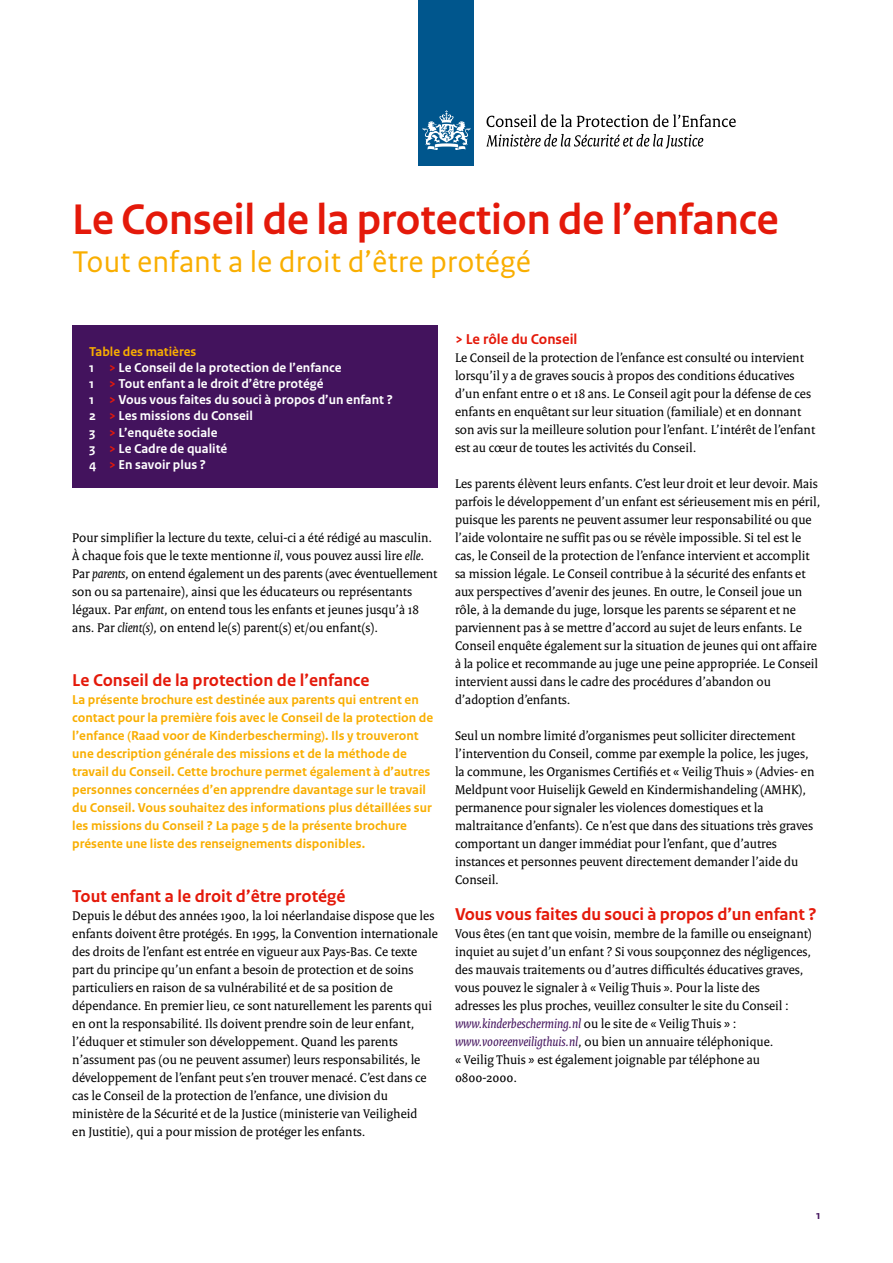
<style>
.page{position:relative;width:893px;height:1263px;background:#fff}
.page>*{position:absolute;margin:0;border:0;box-sizing:border-box;transform-origin:0 0}
._03_RO_Kop{font:700 45px "Rijksoverheid Sans Heading";color:#e4190a}
.onderkop_titel{font:31.5px "Rijksoverheid Sans Text";color:#f9ae00}
._04_RO_Paragraafkop{font:700 18px "Rijksoverheid Sans Text";color:#e4190a}
._05_RO_Alineakop_San{font:700 15px "Rijksoverheid Sans Text";color:#e4190a}
._10_RO_Broodtekst_Se{font:13.5px/18px "Rijksoverheid Serif";color:#000}
._09_RO_Inleiding{font:700 13.5px/18px "Rijksoverheid Sans Text";color:#f9ae00}
._04_RO_Paragraafkop-2{font:13.5px/18px "Rijksoverheid Serif";color:#000}
.XX_inhoudsopgave{font:700 13.5px "Rijksoverheid Sans Text";color:#fff}
.XX_inhoudsopgave-2{font:700 13.5px "Rijksoverheid Sans Text";color:#f9ae00}
._10_RO_Broodtekst_Se-2{font:700 12px "Rijksoverheid Sans Text";color:#43135d}
.s1{color:#e4190a}
.s2{font-style:italic}
.s3{font-style:italic;color:#43135d}
</style>
<div class="page">
<div style="left:419px;top:0;width:55px;height:166px;background:#00568d"></div>
<svg style="left:423px;top:110px;width:47px;height:40px"></svg>
<svg style="left:487px;top:114px;width:249px;height:13px"></svg>
<svg style="left:486px;top:134px;width:217px;height:14px"></svg>
<div style="left:72px;top:326px;width:366px;height:162px;background:#43135d"></div>
<p class="_03_RO_Kop" style="left:72px;top:194px;width:708px">Le Conseil de la protection de l’enfance</p>
<p class="onderkop_titel" style="left:72px;top:244px;width:460px">Tout enfant a le droit d’être protégé</p>
<p class="XX_inhoudsopgave-2" style="left:89px;top:344px;width:109px">Table des matières</p>
<p class="XX_inhoudsopgave" style="left:89px;top:360px;width:254px">1 <span class="s1">&gt;</span> Le Conseil de la protection de l’enfance</p>
<p class="XX_inhoudsopgave" style="left:89px;top:376px;width:236px">1 <span class="s1">&gt;</span> Tout enfant a le droit d’être protégé</p>
<p class="XX_inhoudsopgave" style="left:89px;top:392px;width:305px">1 <span class="s1">&gt;</span> Vous vous faites du souci à propos d’un enfant ?</p>
<p class="XX_inhoudsopgave" style="left:89px;top:408px;width:165px">2 <span class="s1">&gt;</span> Les missions du Conseil</p>
<p class="XX_inhoudsopgave" style="left:89px;top:425px;width:130px">3 <span class="s1">&gt;</span> L’enquête sociale</p>
<p class="XX_inhoudsopgave" style="left:89px;top:441px;width:140px">3 <span class="s1">&gt;</span> Le Cadre de qualité</p>
<p class="XX_inhoudsopgave" style="left:89px;top:457px;width:118px">4 <span class="s1">&gt;</span> En savoir plus ?</p>
<p class="_10_RO_Broodtekst_Se" style="left:72px;top:528px;width:367px">Pour simplifier la lecture du texte, celui-ci a été rédigé au masculin.<br>À chaque fois que le texte mentionne <span class="s2">il</span>, vous pouvez aussi lire <span class="s2">elle</span>.<br>Par <span class="s2">parents</span>, on entend également un des parents (avec éventuellement son ou sa partenaire), ainsi que les éducateurs ou représentants légaux. Par <span class="s2">enfant</span>, on entend tous les enfants et jeunes jusqu’à 18 ans. Par <span class="s2">client(s),</span> on entend le(s) parent(s) et/ou enfant(s).</p>
<p class="_04_RO_Paragraafkop" style="left:72px;top:670px;width:299px">Le Conseil de la protection de l’enfance</p>
<p class="_09_RO_Inleiding" style="left:72px;top:691px;width:363px">La présente brochure est destinée aux parents qui entrent en contact pour la première fois avec le Conseil de la protection de l’enfance (Raad voor de Kinderbescherming). Ils y trouveront une description générale des missions et de la méthode de travail du Conseil. Cette brochure permet également à d’autres personnes concernées d’en apprendre davantage sur le travail du Conseil. Vous souhaitez des informations plus détaillées sur les missions du Conseil ? La page 5 de la présente brochure présente une liste des renseignements disponibles.</p>
<p class="_04_RO_Paragraafkop" style="left:72px;top:886px;width:275px">Tout enfant a le droit d’être protégé</p>
<p class="_10_RO_Broodtekst_Se" style="left:72px;top:906px;width:367px">Depuis le début des années 1900, la loi néerlandaise dispose que les enfants doivent être protégés. En 1995, la Convention internationale des droits de l’enfant est entrée en vigueur aux Pays-Bas. Ce texte part du principe qu’un enfant a besoin de protection et de soins particuliers en raison de sa vulnérabilité et de sa position de dépendance. En premier lieu, ce sont naturellement les parents qui en ont la responsabilité. Ils doivent prendre soin de leur enfant, l’éduquer et stimuler son développement. Quand les parents n’assument pas (ou ne peuvent assumer) leurs responsabilités, le développement de l’enfant peut s’en trouver menacé. C’est dans ce cas le Conseil de la protection de l’enfance, une division du ministère de la Sécurité et de la Justice (ministerie van Veiligheid<br>en Justitie), qui a pour mission de protéger les enfants.</p>
<p class="_05_RO_Alineakop_San" style="left:455px;top:330px;width:124px">&gt; Le rôle du Conseil</p>
<p class="_10_RO_Broodtekst_Se" style="left:455px;top:348px;width:362px">Le Conseil de la protection de l’enfance est consulté ou intervient lorsqu’il y a de graves soucis à propos des conditions éducatives d’un enfant entre 0 et 18 ans. Le Conseil agit pour la défense de ces enfants en enquêtant sur leur situation (familiale) et en donnant son avis sur la meilleure solution pour l’enfant. L’intérêt de l’enfant est au cœur de toutes les activités du Conseil.</p>
<p class="_10_RO_Broodtekst_Se" style="left:455px;top:474px;width:367px">Les parents élèvent leurs enfants. C’est leur droit et leur devoir. Mais parfois le développement d’un enfant est sérieusement mis en péril, puisque les parents ne peuvent assumer leur responsabilité ou que l’aide volontaire ne suffit pas ou se révèle impossible. Si tel est le cas, le Conseil de la protection de l’enfance intervient et accomplit sa mission légale. Le Conseil contribue à la sécurité des enfants et aux perspectives d’avenir des jeunes. En outre, le Conseil joue un rôle, à la demande du juge, lorsque les parents se séparent et ne parviennent pas à se mettre d’accord au sujet de leurs enfants. Le Conseil enquête également sur la situation de jeunes qui ont affaire à la police et recommande au juge une peine appropriée. Le Conseil intervient aussi dans le cadre des procédures d’abandon ou d’adoption d’enfants.</p>
<p class="_10_RO_Broodtekst_Se" style="left:455px;top:726px;width:361px">Seul un nombre limité d’organismes peut solliciter directement l’intervention du Conseil, comme par exemple la police, les juges, la commune, les Organismes Certifiés et « Veilig Thuis » (Advies- en Meldpunt voor Huiselijk Geweld en Kindermishandeling (AMHK), permanence pour signaler les violences domestiques et la maltraitance d’enfants). Ce n’est que dans des situations très graves comportant un danger immédiat pour l’enfant, que d’autres instances et personnes peuvent directement demander l’aide du Conseil.</p>
<p class="_04_RO_Paragraafkop" style="left:455px;top:904px;width:363px">Vous vous faites du souci à propos d’un enfant ?</p>
<p class="_04_RO_Paragraafkop-2" style="left:455px;top:924px;width:358px">Vous êtes (en tant que voisin, membre de la famille ou enseignant) inquiet au sujet d’un enfant ? Si vous soupçonnez des négligences, des mauvais traitements ou d’autres difficultés éducatives graves, vous pouvez le signaler à « Veilig Thuis ». Pour la liste des<br>adresses les plus proches, veuillez consulter le site du Conseil : <span class="s3">www.kinderbescherming.nl</span> ou le site de « Veilig Thuis » : <span class="s3">www.vooreenveiligthuis.nl</span>, ou bien un annuaire téléphonique.<br>« Veilig Thuis » est également joignable par téléphone au 0800-2000.</p>
<p class="_10_RO_Broodtekst_Se-2" style="left:816px;top:1208px;width:6px">1</p>
</div>
